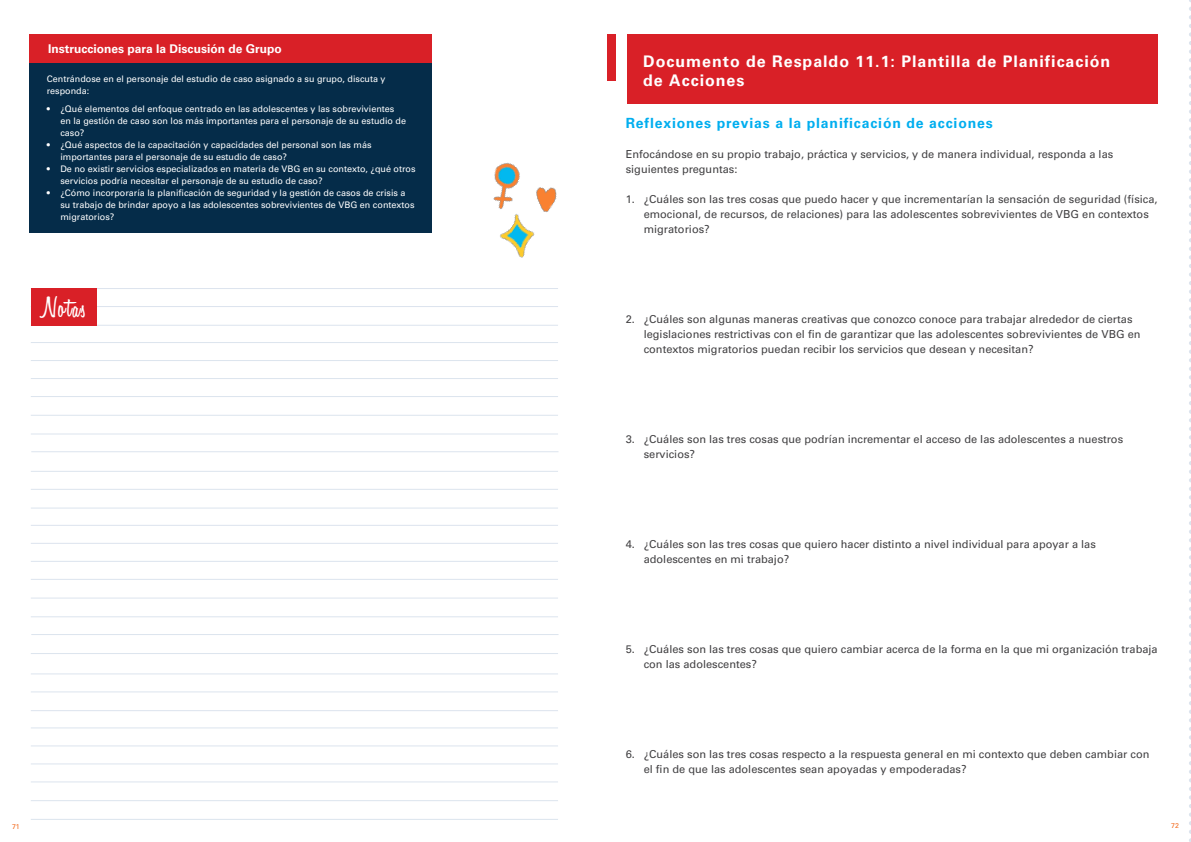
<style>
.page{position:relative;width:1191px;height:842px;background:#fff}
.page>*{position:absolute;margin:0;border:0;box-sizing:border-box;transform-origin:0 0}
.t1{font:600 30px "Honey Script";letter-spacing:.06em;color:#fff}
.t2{font:16px/19.2px "Univers LT 65 Bd";letter-spacing:.06em;color:#fff}
.t3{font:14px "Univers LT 65 Bd";letter-spacing:.06em;color:#00aeef}
.t4{font:12px "Univers LT 65 Bd";color:#fff}
.t5{font:11px/15px "Univers LT 55 Rm";color:#414042}
.t6{font:9px/12px "Univers LT 55 Rm";color:#fff}
.t7{font:7px "Univers LT 55 Rm";color:#f36c21}
</style>
<div class="page">
<hr style="left:31px;top:288px;width:527px;height:1px;background:#dce4ee">
<hr style="left:31px;top:451px;width:527px;height:1px;background:#dce4ee">
<hr style="left:31px;top:433px;width:527px;height:1px;background:#dce4ee">
<hr style="left:31px;top:415px;width:527px;height:1px;background:#dce4ee">
<hr style="left:31px;top:396px;width:527px;height:1px;background:#dce4ee">
<hr style="left:31px;top:378px;width:527px;height:1px;background:#dce4ee">
<hr style="left:31px;top:360px;width:527px;height:1px;background:#dce4ee">
<hr style="left:31px;top:342px;width:527px;height:1px;background:#dce4ee">
<hr style="left:31px;top:325px;width:527px;height:1px;background:#dce4ee">
<hr style="left:31px;top:306px;width:527px;height:1px;background:#dce4ee">
<hr style="left:31px;top:471px;width:527px;height:1px;background:#dce4ee">
<hr style="left:31px;top:634px;width:527px;height:1px;background:#dce4ee">
<hr style="left:31px;top:616px;width:527px;height:1px;background:#dce4ee">
<hr style="left:31px;top:598px;width:527px;height:1px;background:#dce4ee">
<hr style="left:31px;top:579px;width:527px;height:1px;background:#dce4ee">
<hr style="left:31px;top:561px;width:527px;height:1px;background:#dce4ee">
<hr style="left:31px;top:543px;width:527px;height:1px;background:#dce4ee">
<hr style="left:31px;top:525px;width:527px;height:1px;background:#dce4ee">
<hr style="left:31px;top:508px;width:527px;height:1px;background:#dce4ee">
<hr style="left:31px;top:489px;width:527px;height:1px;background:#dce4ee">
<hr style="left:31px;top:653px;width:527px;height:1px;background:#dce4ee">
<div style="left:31px;top:288px;width:65px;height:38px;background:#d92027"></div>
<hr style="left:31px;top:673px;width:527px;height:1px;background:#dce4ee">
<hr style="left:31px;top:819px;width:527px;height:1px;background:#dce4ee">
<hr style="left:31px;top:800px;width:527px;height:1px;background:#dce4ee">
<hr style="left:31px;top:781px;width:527px;height:1px;background:#dce4ee">
<hr style="left:31px;top:763px;width:527px;height:1px;background:#dce4ee">
<hr style="left:31px;top:745px;width:527px;height:1px;background:#dce4ee">
<hr style="left:31px;top:727px;width:527px;height:1px;background:#dce4ee">
<hr style="left:31px;top:710px;width:527px;height:1px;background:#dce4ee">
<hr style="left:31px;top:691px;width:527px;height:1px;background:#dce4ee">
<img style="left:493px;top:162px;width:64px;height:96px">
<div style="left:29px;top:35px;width:403px;height:197px;background:#052c49"></div>
<div style="left:29px;top:34px;width:403px;height:29px;background:#d92027"></div>
<div style="left:607px;top:34px;width:8px;height:47px;background:#d92027"></div>
<div style="left:627px;top:34px;width:530px;height:70px;background:#d92027"></div>
<svg style="left:1189px;top:0;width:2px;height:842px"></svg>
<p class="t4" style="left:48px;top:42px;width:235px">Instrucciones para la Discusión de Grupo</p>
<p class="t6" style="left:47px;top:73px;width:340px">Centrándose en el personaje del estudio de caso asignado a su grupo, discuta y responda:</p>
<p class="t6" style="left:60px;top:103px;width:347px;text-indent:-14px">• ¿Qué elementos del enfoque centrado en las adolescentes y las sobrevivientes en la gestión de caso son los más importantes para el personaje de su estudio de caso?</p>
<p class="t6" style="left:60px;top:139px;width:313px;text-indent:-14px">• ¿Qué aspectos de la capacitación y capacidades del personal son las más importantes para el personaje de su estudio de caso?</p>
<p class="t6" style="left:60px;top:163px;width:356px;text-indent:-14px">• De no existir servicios especializados en materia de VBG en su contexto, ¿qué otros servicios podría necesitar el personaje de su estudio de caso?</p>
<p class="t6" style="left:60px;top:187px;width:355px;text-indent:-14px">• ¿Cómo incorporaría la planificación de seguridad y la gestión de casos de crisis a su trabajo de brindar apoyo a las adolescentes sobrevivientes de VBG en contextos migratorios?</p>
<h1 class="t1" style="left:41px;top:289px;width:46px">Notas</h1>
<h2 class="t2" style="left:643px;top:52px;width:468px">Documento de Respaldo 11.1: Plantilla de Planificación de Acciones</h2>
<p class="t3" style="left:626px;top:115px;width:368px">Reflexiones previas a la planificación de acciones</p>
<p class="t5" style="left:626px;top:147px;width:489px">Enfocándose en su propio trabajo, práctica y servicios, y de manera individual, responda a las siguientes preguntas:</p>
<p class="t5" style="left:644px;top:192px;width:515px;text-indent:-18px">1. ¿Cuáles son las tres cosas que puedo hacer y que incrementarían la sensación de seguridad (física, emocional, de recursos, de relaciones) para las adolescentes sobrevivientes de VBG en contextos migratorios?</p>
<p class="t5" style="left:644px;top:312px;width:498px;text-indent:-18px">2. ¿Cuáles son algunas maneras creativas que conozco conoce para trabajar alrededor de ciertas legislaciones restrictivas con el fin de garantizar que las adolescentes sobrevivientes de VBG en contextos migratorios puedan recibir los servicios que desean y necesitan?</p>
<p class="t5" style="left:644px;top:432px;width:481px;text-indent:-18px">3. ¿Cuáles son las tres cosas que podrían incrementar el acceso de las adolescentes a nuestros servicios?</p>
<p class="t5" style="left:644px;top:537px;width:453px;text-indent:-18px">4. ¿Cuáles son las tres cosas que quiero hacer distinto a nivel individual para apoyar a las adolescentes en mi trabajo?</p>
<p class="t5" style="left:644px;top:642px;width:515px;text-indent:-18px">5. ¿Cuáles son las tres cosas que quiero cambiar acerca de la forma en la que mi organización trabaja con las adolescentes?</p>
<p class="t5" style="left:644px;top:747px;width:507px;text-indent:-18px">6. ¿Cuáles son las tres cosas respecto a la respuesta general en mi contexto que deben cambiar con el fin de que las adolescentes sean apoyadas y empoderadas?</p>
<p class="t7" style="left:12px;top:822px;width:9px">71</p>
<p class="t7" style="left:1171px;top:822px;width:9px">72</p>
</div>
